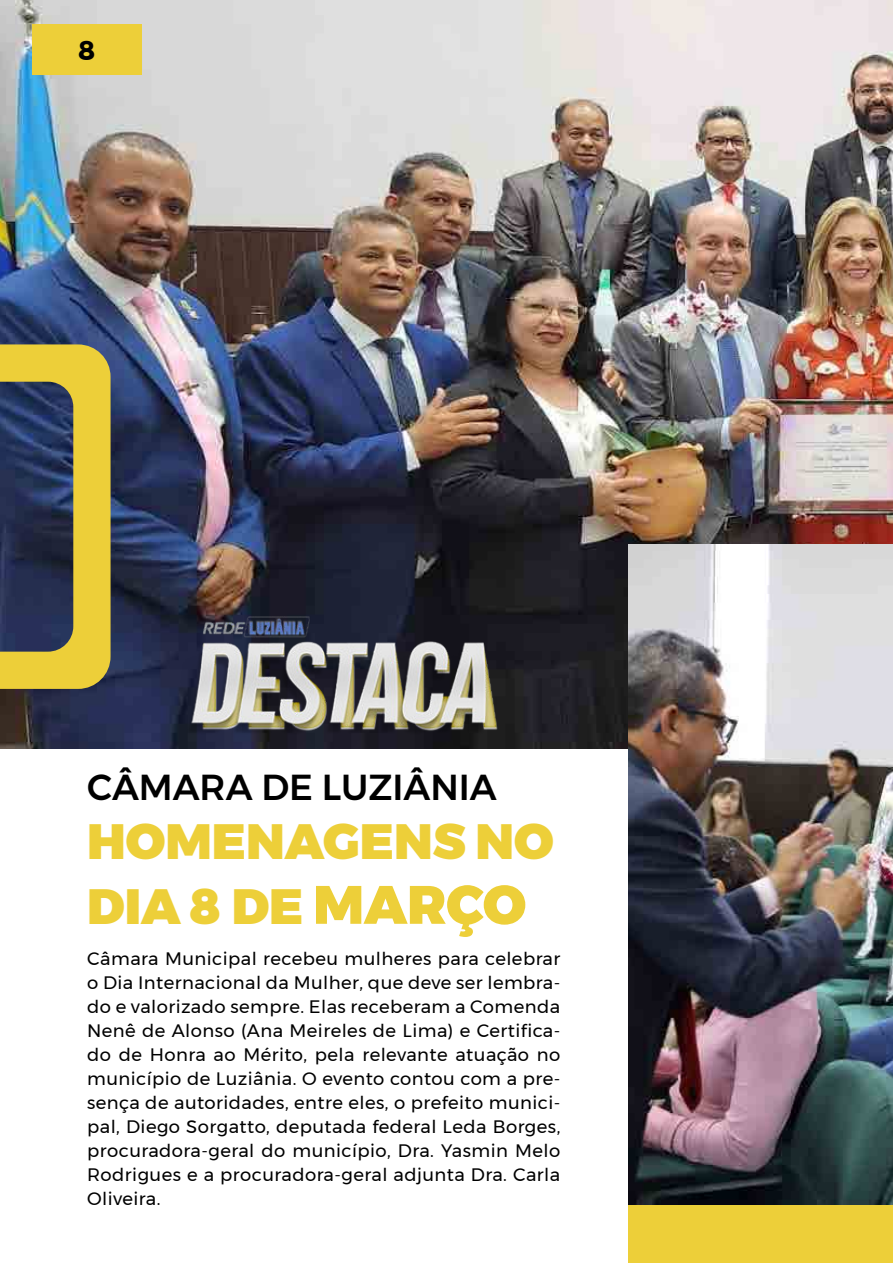
<style>
.page{position:relative;width:893px;height:1263px;background:#fff}
.page>*{position:absolute;margin:0;border:0;box-sizing:border-box;transform-origin:0 0}
.t1{font:900 49.5px/64.8px "Montserrat";color:#edcf39}
.t2{font:500 36px "Montserrat";color:#000}
.t3{font:700 27px "Montserrat";color:#000}
.t4{font:18px/24px "Montserrat";letter-spacing:.025em;color:#000;text-align:justify}
.s1{font-size:54px}
</style>
<div class="page">
<div style="left:628px;top:748px;width:265px;height:515px;background:#edcf39"></div>
<img style="left:0;top:0;width:893px;height:748px">
<img style="left:628px;top:544px;width:265px;height:660px">
<svg style="left:0;top:344px;width:111px;height:345px;background:#837b48"></svg>
<img style="left:149px;top:606px;width:389px;height:142px">
<div style="left:32px;top:25px;width:110px;height:50px;background:#edcf39"></div>
<h3 class="t3" style="left:79px;top:29px;width:19px">8</h3>
<h2 class="t2" style="left:87px;top:759px;width:411px">CÂMARA DE LUZIÂNIA</h2>
<h1 class="t1" style="left:87px;top:809px;width:468px">HOMENAGENS NO<br>DIA 8 DE <span class="s1">MARÇO</span></h1>
<p class="t4" style="left:87px;top:946px;width:475px">Câmara Municipal recebeu mulheres para celebrar o Dia Internacional da Mulher, que deve ser lembra&shy;do e valorizado sempre. Elas receberam a Comenda Nenê de Alonso (Ana Meireles de Lima) e Certifica&shy;do de Honra ao Mérito, pela relevante atuação no município de Luziânia. O evento contou com a pre&shy;sença de autoridades, entre eles, o prefeito munici&shy;pal, Diego Sorgatto, deputada federal Leda Borges, procuradora-geral do município, Dra. Yasmin Melo Rodrigues e a procuradora-geral adjunta Dra. Carla Oliveira.</p>
</div>
